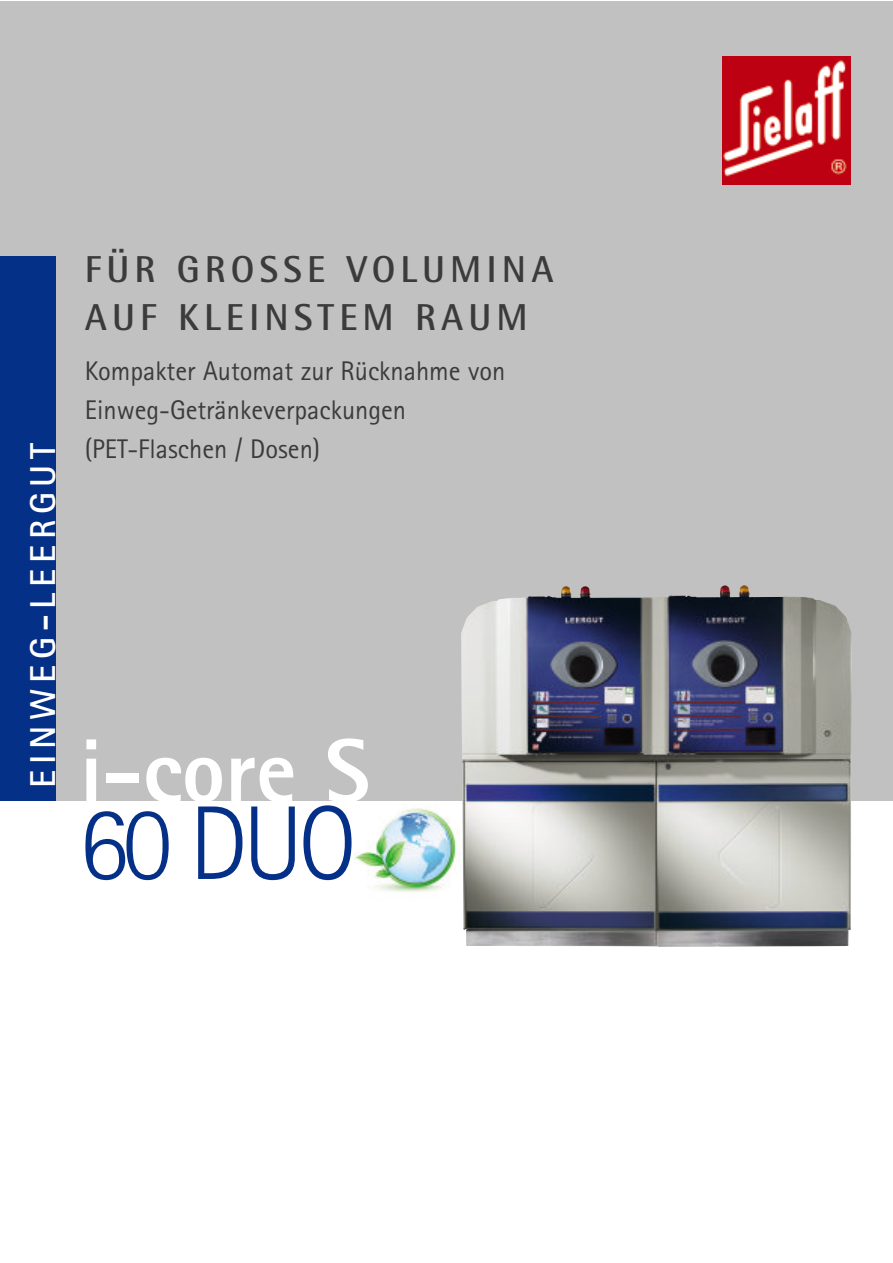
<style>
.page{position:relative;width:893px;height:1263px;background:#fff}
.page>*{position:absolute;margin:0;border:0;box-sizing:border-box;transform-origin:0 0}
.t1{font:300 105px "Rotis Sans Serif";color:#053087}
.t2{font:800 90px "Rotis Sans Serif";color:#fff}
.t3{font:700 37.5px/47.5px "Rotis Semi Sans";letter-spacing:.135em;color:#3b3b3b}
.t4{font:700 36px "Rotis Sans Serif";letter-spacing:.16em;color:#fff}
.t5{font:27px/39px "Rotis Sans Serif";color:#3b3b3b}
</style>
<div class="page">
<div style="left:0;top:1px;width:892px;height:800px;background:#c1c1c1"></div>
<div style="left:0;top:256px;width:55px;height:545px;background:#053087"></div>
<img style="left:466px;top:585px;width:386px;height:362px">
<img style="left:354px;top:804px;width:105px;height:88px">
<img style="left:723px;top:57px;width:127px;height:127px">
<h3 class="t4" style="left:22px;top:788px;width:347px;rotate:-90deg">EINWEG-LEERGUT</h3>
<h3 class="t3" style="left:85px;top:246px;width:470px">FÜR GROSSE VOLUMINA<br>AUF KLEINSTEM RAUM</h3>
<p class="t5" style="left:85px;top:353px;width:422px">Kompakter Automat zur Rücknahme von<br>Einweg-Getränkeverpackungen (PET-Flaschen / Dosen)</p>
<h2 class="t2" style="left:80px;top:733px;width:292px">i-core S</h2>
<h1 class="t1" style="left:79px;top:781px;width:279px">60 DUO</h1>
</div>
